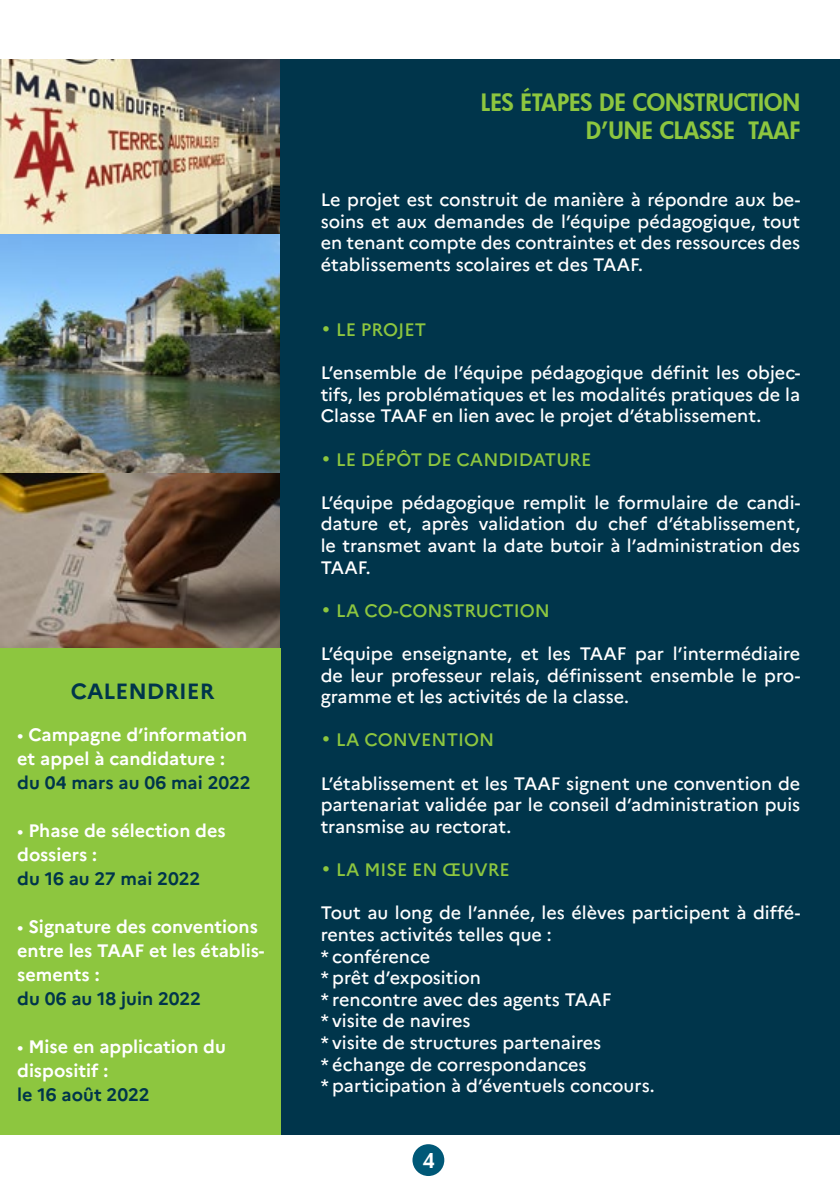
<style>
.page{position:relative;width:840px;height:1191px;background:#fff}
.page>*{position:absolute;margin:0;border:0;box-sizing:border-box;transform-origin:0 0}
.t1{font:800 23.4px/28px "Futura";color:#8dc63f;text-align:right}
.t2{font:700 22px "Marianne";color:#00354b}
.t3{font:800 20px "Futura";color:#fff}
.t4{font:500 18px/21.6px "Marianne";color:#fff;text-align:justify}
.t5{font:700 18px/24px "Marianne";color:#fff}
.t6{font:500 18px "Marianne";color:#8dc63f}
.t7{font:700 18px "Marianne";color:#00354b}
.s1{font-weight:400}
.s2{font-family:"Futura";font-weight:400}
</style>
<div class="page">
<div style="left:412px;top:1144px;width:32px;height:32px;background:#005877;border-radius:50%"></div>
<img style="left:0;top:59px;width:281px;height:589px">
<div style="left:281px;top:59px;width:558px;height:1075px;background:#00354b"></div>
<div style="left:0;top:648px;width:281px;height:486px;background:#8dc63f"></div>
<p class="t2" style="left:71px;top:677px;width:16px">calendrier</p>
<p class="t5" style="left:17px;top:722px;width:231px"><span class="s1">•</span> Campagne d’information et appel à candidature :</p>
<p class="t7" style="left:17px;top:771px;width:235px">du 04 mars au 06 mai 2022</p>
<p class="t5" style="left:17px;top:818px;width:210px"><span class="s1">•</span> Phase de sélection des dossiers :</p>
<p class="t7" style="left:17px;top:867px;width:184px">du 16 au 27 mai 2022</p>
<p class="t5" style="left:17px;top:914px;width:249px"><span class="s1">•</span> Signature des conventions entre les TAAF et les établis&shy;sements :</p>
<p class="t7" style="left:17px;top:987px;width:185px">du 06 au 18 juin 2022</p>
<p class="t5" style="left:17px;top:1034px;width:210px"><span class="s1">•</span> Mise en application du dispositif :</p>
<p class="t7" style="left:17px;top:1083px;width:134px">le 16 août 2022</p>
<p class="t1" style="left:480px;top:88px;width:320px">LES ÉTAPES DE CONSTRUCTION<br>D’UNE CLASSE TAAF</p>
<p class="t4" style="left:320px;top:189px;width:481px">Le projet est construit de manière à répondre aux be&shy;soins et aux demandes de l’équipe pédagogique, tout en tenant compte des contraintes et des ressources des établissements scolaires et des TAAF.</p>
<p class="t6" style="left:320px;top:318px;width:107px"><span class="s2">•</span> LE PROJET</p>
<p class="t4" style="left:320px;top:362px;width:481px">L’ensemble de l’équipe pédagogique définit les objec&shy;tifs, les problématiques et les modalités pratiques de la Classe TAAF en lien avec le projet d’établissement.</p>
<p class="t6" style="left:320px;top:448px;width:272px"><span class="s2">•</span> LE DÉPÔT DE CANDIDATURE</p>
<p class="t4" style="left:320px;top:491px;width:481px">L’équipe pédagogique remplit le formulaire de candi&shy;dature et, après validation du chef d’établissement, le transmet avant la date butoir à l’administration des TAAF.</p>
<p class="t6" style="left:320px;top:599px;width:231px"><span class="s2">•</span> LA CO-CONSTRUCTION</p>
<p class="t4" style="left:320px;top:643px;width:481px">L’équipe enseignante, et les TAAF par l’intermédiaire de leur professeur relais, définissent ensemble le pro&shy;gramme et les activités de la classe.</p>
<p class="t6" style="left:320px;top:729px;width:175px"><span class="s2">•</span> LA CONVENTION</p>
<p class="t4" style="left:320px;top:772px;width:481px">L’établissement et les TAAF signent une convention de partenariat validée par le conseil d’administration puis transmise au rectorat.</p>
<p class="t6" style="left:320px;top:858px;width:190px"><span class="s2">•</span> LA MISE EN ŒUVRE</p>
<p class="t4" style="left:320px;top:902px;width:481px;text-align:left">Tout au long de l’année, les élèves participent à diffé&shy;rentes activités telles que :<br>* conférence<br>* prêt d’exposition<br>* rencontre avec des agents TAAF<br>* visite de navires<br>* visite de structures partenaires<br>* échange de correspondances<br>* participation à d’éventuels concours.</p>
<p class="t3" style="left:423px;top:1147px;width:13px">4</p>
</div>
